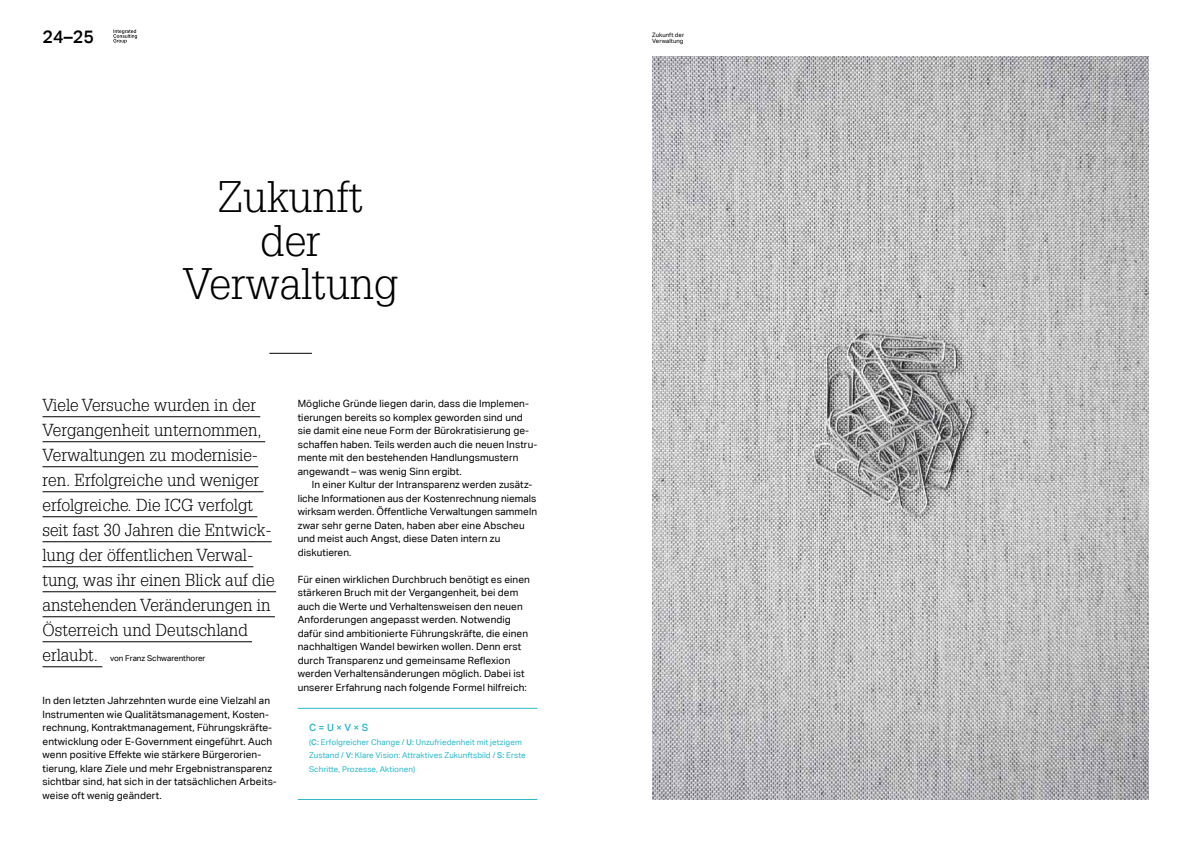
<style>
.page{position:relative;width:1191px;height:842px;background:#fff}
.page>*{position:absolute;margin:0;border:0;box-sizing:border-box;transform-origin:0 0}
.t1{font:300 43.2px/43.5px "Glypha LT Std";color:#000;text-align:center}
.t2{font:500 18px "Aktiv Grotesk Corp";color:#000}
.t3{font:300 17px/25px "Glypha LT Std";color:#000}
.t4{font:10px/13.5px "Aktiv Grotesk Corp";letter-spacing:.01em;color:#000}
.t5{font:500 10px "Aktiv Grotesk Corp";color:#2bb8c9}
.t6{font:8px/13.5px "Aktiv Grotesk Corp";letter-spacing:.01em;color:#2bb8c9}
.t7{font:8px "Aktiv Grotesk Corp";color:#000}
.t8{font:6px/6px "Aktiv Grotesk Corp";letter-spacing:.01em;color:#000}
.s1{font-family:"Glypha LT Std";font-weight:300;font-size:17px}
.s2{font-weight:500}
</style>
<div class="page">
<svg style="left:113px;top:29px;width:24px;height:14px"></svg>
<hr style="left:43px;top:417px;width:217px;height:1px;background:#000">
<hr style="left:43px;top:442px;width:222px;height:1px;background:#000">
<hr style="left:43px;top:467px;width:215px;height:1px;background:#000">
<hr style="left:43px;top:492px;width:220px;height:1px;background:#000">
<hr style="left:43px;top:517px;width:214px;height:1px;background:#000">
<hr style="left:43px;top:542px;width:229px;height:1px;background:#000">
<hr style="left:43px;top:567px;width:210px;height:1px;background:#000">
<hr style="left:43px;top:592px;width:233px;height:1px;background:#000">
<hr style="left:43px;top:617px;width:232px;height:1px;background:#000">
<hr style="left:43px;top:642px;width:209px;height:1px;background:#000">
<hr style="left:43px;top:667px;width:59px;height:1px;background:#000">
<hr style="left:269px;top:353px;width:43px;height:1px;background:#000">
<img style="left:652px;top:56px;width:496px;height:743px">
<hr style="left:298px;top:799px;width:239px;height:1px;background:#2bb8c9">
<hr style="left:298px;top:708px;width:239px;height:1px;background:#2bb8c9">
<h2 class="t2" style="left:43px;top:25px;width:53px">24–25</h2>
<h1 class="t1" style="left:183px;top:176px;width:217px">Zukunft der<br>Verwaltung</h1>
<p class="t3" style="left:43px;top:392px;width:233px">Viele Versuche wurden in der<br>Vergangenheit unternommen,<br>Verwaltungen zu modernisie&shy;ren. Erfolgreiche und weniger erfolgreiche. Die ICG verfolgt seit fast 30 Jahren die Entwick&shy;lung der öffentlichen Verwal&shy;tung, was ihr einen Blick auf die anstehenden Veränderungen in<br>Österreich und Deutschland</p>
<p class="t7" style="left:43px;top:653px;width:164px"><span class="s1">erlaubt.</span> von Franz Schwarenthorer</p>
<p class="t4" style="left:43px;top:694px;width:236px">In den letzten Jahrzehnten wurde eine Vielzahl an Instrumenten wie Qualitätsmanagement, Kosten&shy;rechnung, Kontraktmanagement, Führungskräfte&shy;entwicklung oder E-Government eingeführt. Auch wenn positive Effekte wie stärkere Bürgerorien&shy;tierung, klare Ziele und mehr Ergebnistransparenz sichtbar sind, hat sich in der tatsächlichen Arbeits&shy;weise oft wenig geändert.</p>
<p class="t4" style="left:298px;top:397px;width:241px">Mögliche Gründe liegen darin, dass die Implemen&shy;tierungen bereits so komplex geworden sind und sie damit eine neue Form der Bürokratisierung ge&shy;schaffen haben. Teils werden auch die neuen Instru&shy;mente mit den bestehenden Handlungsmustern angewandt – was wenig Sinn ergibt.</p>
<p class="t4" style="left:298px;top:478px;width:241px;text-indent:14px">In einer Kultur der Intransparenz werden zusätz&shy;liche Informationen aus der Kostenrechnung niemals wirksam werden. Öffentliche Verwaltungen sammeln zwar sehr gerne Daten, haben aber eine Abscheu und meist auch Angst, diese Daten intern zu diskutieren.</p>
<p class="t4" style="left:298px;top:572px;width:234px">Für einen wirklichen Durchbruch benötigt es einen stärkeren Bruch mit der Vergangenheit, bei dem auch die Werte und Verhaltensweisen den neuen Anforderungen angepasst werden. Notwendig dafür sind ambitionierte Führungskräfte, die einen nachhaltigen Wandel bewirken wollen. Denn erst durch Transparenz und gemeinsame Reflexion werden Verhaltensänderungen möglich. Dabei ist unserer Erfahrung nach folgende Formel hilfreich:</p>
<p class="t5" style="left:309px;top:721px;width:61px">C = U × V × S</p>
<p class="t6" style="left:309px;top:735px;width:218px">(<span class="s2">C:</span> Erfolgreicher Change / <span class="s2">U:</span> Unzufriedenheit mit jetzigem<br>Zustand / <span class="s2">V:</span> Klare Vision: Attraktives Zukunftsbild / <span class="s2">S:</span> Erste<br>Schritte, Prozesse, Aktionen)</p>
<p class="t8" style="left:652px;top:31px;width:34px">Zukunft der<br>Verwaltung</p>
</div>
